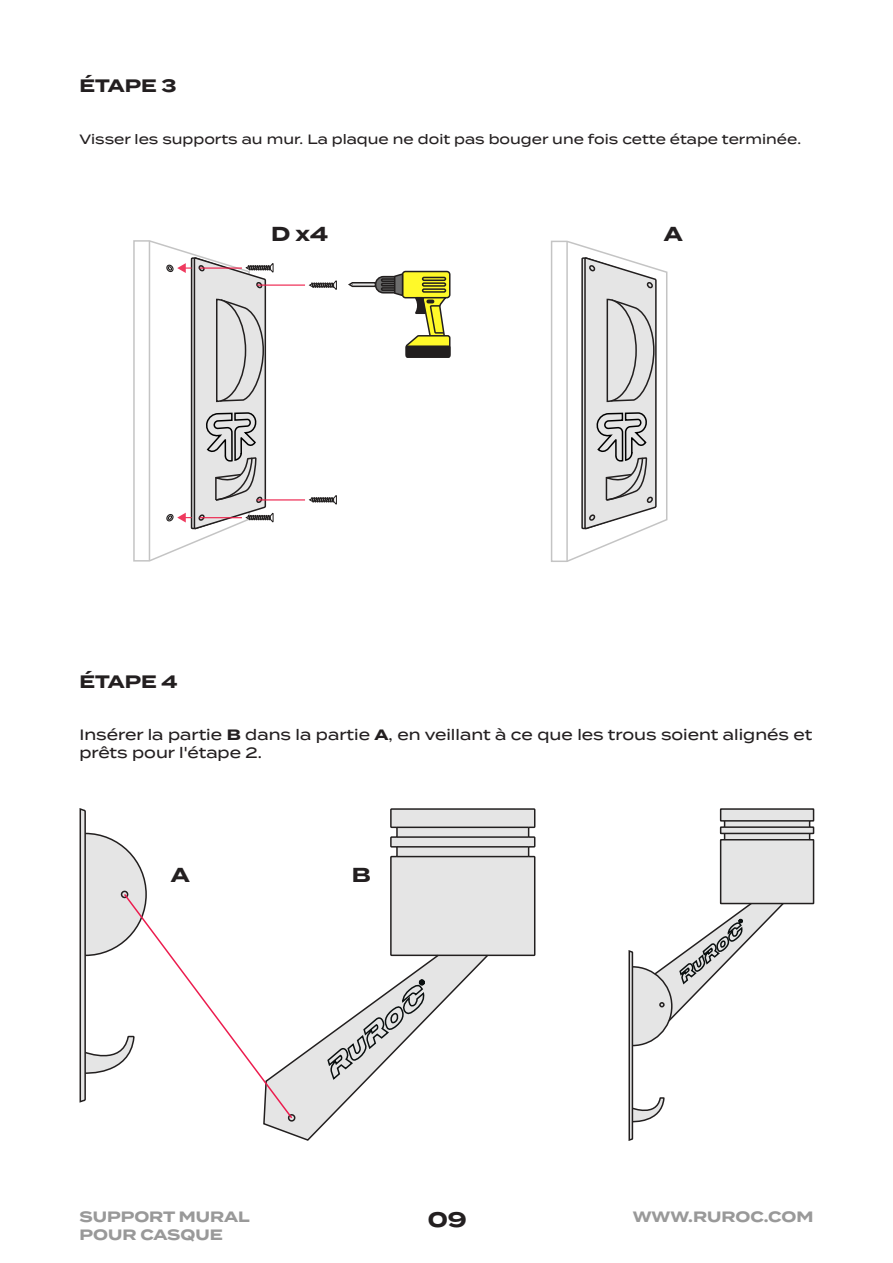
<style>
.page{position:relative;width:893px;height:1263px;background:#fff}
.page>*{position:absolute;margin:0;border:0;box-sizing:border-box;transform-origin:0 0}
.t1{font:700 21px "Termina";color:#231f20}
.t2{font:700 20.25px "Termina";color:#231f20}
.t3{font:700 18px "Termina";color:#231f20}
.t4{font:500 15px/18px "Termina";color:#231f20}
.t5{font:700 15px "Termina";color:#999}
.t6{font:500 13.5px "Termina";color:#231f20}
.s1{font-weight:700}
</style>
<div class="page">
<div style="left:402px;top:271px;width:48px;height:27px;border:2px solid #221f1f;border-radius:3px"></div>
<svg style="left:348px;top:272px;width:103px;height:86px"></svg>
<svg style="left:551px;top:240px;width:117px;height:322px"></svg>
<hr style="left:257px;top:285px;width:48px;height:1px;background:#ed1d48">
<hr style="left:257px;top:499px;width:48px;height:1px;background:#ed1d48">
<svg style="left:308px;top:280px;width:29px;height:10px"></svg>
<svg style="left:308px;top:495px;width:29px;height:10px"></svg>
<svg style="left:133px;top:240px;width:141px;height:322px"></svg>
<svg style="left:79px;top:808px;width:457px;height:333px"></svg>
<svg style="left:628px;top:808px;width:187px;height:333px"></svg>
<p class="t3" style="left:79px;top:73px;width:99px">ÉTAPE 3</p>
<p class="t6" style="left:79px;top:129px;width:723px">Visser les supports au mur. La plaque ne doit pas bouger une fois cette étape terminée.</p>
<h2 class="t2" style="left:271px;top:219px;width:59px">D x4</h2>
<h2 class="t2" style="left:664px;top:219px;width:20px">A</h2>
<p class="t3" style="left:79px;top:669px;width:100px">ÉTAPE 4</p>
<p class="t4" style="left:79px;top:725px;width:734px">Insérer la partie <span class="s1">B</span> dans la partie <span class="s1">A</span>, en veillant à ce que les trous soient alignés et prêts pour l'étape 2.</p>
<h2 class="t2" style="left:171px;top:860px;width:20px">A</h2>
<h2 class="t2" style="left:352px;top:860px;width:21px">B</h2>
<p class="t5" style="left:79px;top:1206px;width:172px">SUPPORT MURAL</p>
<p class="t5" style="left:633px;top:1206px;width:182px">WWW.RUROC.COM</p>
<p class="t5" style="left:79px;top:1224px;width:145px">POUR CASQUE</p>
<h1 class="t1" style="left:428px;top:1204px;width:40px">09</h1>
</div>
